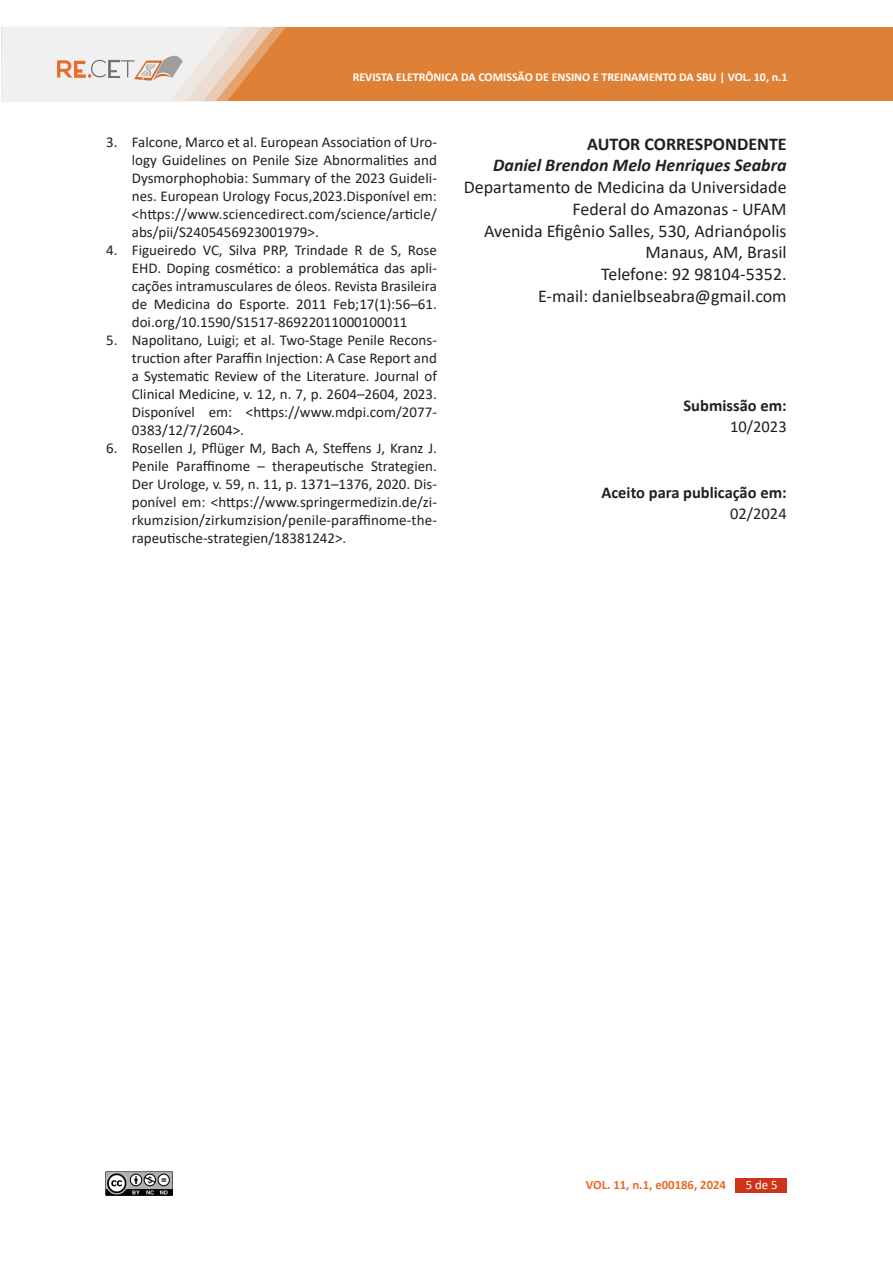
<style>
.page{position:relative;width:893px;height:1263px;background:#fff}
.page>*{position:absolute;margin:0;border:0;box-sizing:border-box;transform-origin:0 0}
.DADOS_AUTOR_CORRESP{font:18px/21.8px "Calibri";color:#231f20;text-align:right}
.DADOS_AUTOR_CORRESP-2{font:italic 700 18px "Calibri";color:#231f20}
.MARCADDOR_AUTOR_CORRESP{font:700 18px "Calibri";color:#231f20}
.DADOS_AUTOR_CORRESP-3{font:700 16.5px "Calibri";color:#231f20}
.DADOS_AUTOR_CORRESP-4{font:16.5px "Calibri";color:#231f20}
.t1{font:15px/18px "Calibri";color:#231f20;text-align:justify}
.t2{font:700 12.75px "Calibri";color:#e86b26}
.t3{font:12.75px "Calibri";color:#fff}
.t4{font:700 12px "Calibri";color:#fff}
</style>
<div class="page">
<div style="left:1px;top:28px;width:892px;height:73px;background:#de8137"></div>
<svg style="left:1px;top:27px;width:285px;height:74px;background:#ead9cd"></svg>
<img style="left:105px;top:1171px;width:68px;height:25px">
<div style="left:735px;top:1179px;width:52px;height:14px;background:#cd341a"></div>
<p class="t4" style="left:353px;top:69px;width:436px">REVISTA ELETRÔNICA DA COMISSÃO DE ENSINO E TREINAMENTO DA SBU | VOL. 10, n.1</p>
<p class="t1" style="left:132px;top:133px;width:307px;text-indent:-26px">3. Falcone, Marco et al. European Association of Uro&shy;logy Guidelines on Penile Size Abnormalities and Dysmorphophobia: Summary of the 2023 Guideli&shy;nes. European Urology Focus,2023.Disponível em: &lt;https://www.sciencedirect.com/science/article/ abs/pii/S2405456923001979&gt;.</p>
<p class="t1" style="left:132px;top:241px;width:307px;text-indent:-26px">4. Figueiredo VC, Silva PRP, Trindade R de S, Rose EHD. Doping cosmético: a problemática das apli&shy;cações intramusculares de óleos. Revista Brasileira de Medicina do Esporte. 2011 Feb;17(1):56–61. doi.org/10.1590/S1517-86922011000100011</p>
<p class="t1" style="left:132px;top:331px;width:307px;text-indent:-26px">5. Napolitano, Luigi; et al. Two-Stage Penile Recons&shy;truction after Paraffin Injection: A Case Report and a Systematic Review of the Literature. Journal of Clinical Medicine, v. 12, n. 7, p. 2604–2604, 2023.<br>Disponível em: &lt;https://www.mdpi.com/2077- 0383/12/7/2604&gt;.</p>
<p class="t1" style="left:132px;top:439px;width:307px;text-indent:-26px">6. Rosellen J, Pflüger M, Bach A, Steffens J, Kranz J.<br>Penile Paraffinome – therapeutische Strategien.<br>Der Urologe, v. 59, n. 11, p. 1371–1376, 2020. Dis&shy;ponível em: &lt;https://www.springermedizin.de/zi&shy;rkumzision/zirkumzision/penile-paraffinome-the&shy;rapeutische-strategien/18381242&gt;.</p>
<p class="MARCADDOR_AUTOR_CORRESP" style="left:587px;top:131px;width:201px">AUTOR CORRESPONDENTE</p>
<p class="DADOS_AUTOR_CORRESP-2" style="left:493px;top:153px;width:295px">Daniel Brendon Melo Henriques Seabra</p>
<p class="DADOS_AUTOR_CORRESP" style="left:464px;top:176px;width:324px">Departamento de Medicina da Universidade<br>Federal do Amazonas - UFAM</p>
<p class="DADOS_AUTOR_CORRESP" style="left:484px;top:219px;width:304px">Avenida Efigênio Salles, 530, Adrianópolis</p>
<p class="DADOS_AUTOR_CORRESP" style="left:645px;top:241px;width:143px">Manaus, AM, Brasil</p>
<p class="DADOS_AUTOR_CORRESP" style="left:601px;top:263px;width:187px">Telefone: 92 98104-5352.</p>
<p class="DADOS_AUTOR_CORRESP" style="left:538px;top:285px;width:250px">E-mail: danielbseabra@gmail.com</p>
<p class="DADOS_AUTOR_CORRESP-3" style="left:683px;top:393px;width:105px">Submissão em:</p>
<p class="DADOS_AUTOR_CORRESP-4" style="left:730px;top:415px;width:58px">10/2023</p>
<p class="DADOS_AUTOR_CORRESP-3" style="left:601px;top:480px;width:187px">Aceito para publicação em:</p>
<p class="DADOS_AUTOR_CORRESP-4" style="left:730px;top:502px;width:58px">02/2024</p>
<p class="t2" style="left:586px;top:1176px;width:142px">VOL. 11, n.1, e00186, 2024</p>
<p class="t3" style="left:746px;top:1176px;width:33px">5 de 5</p>
</div>
